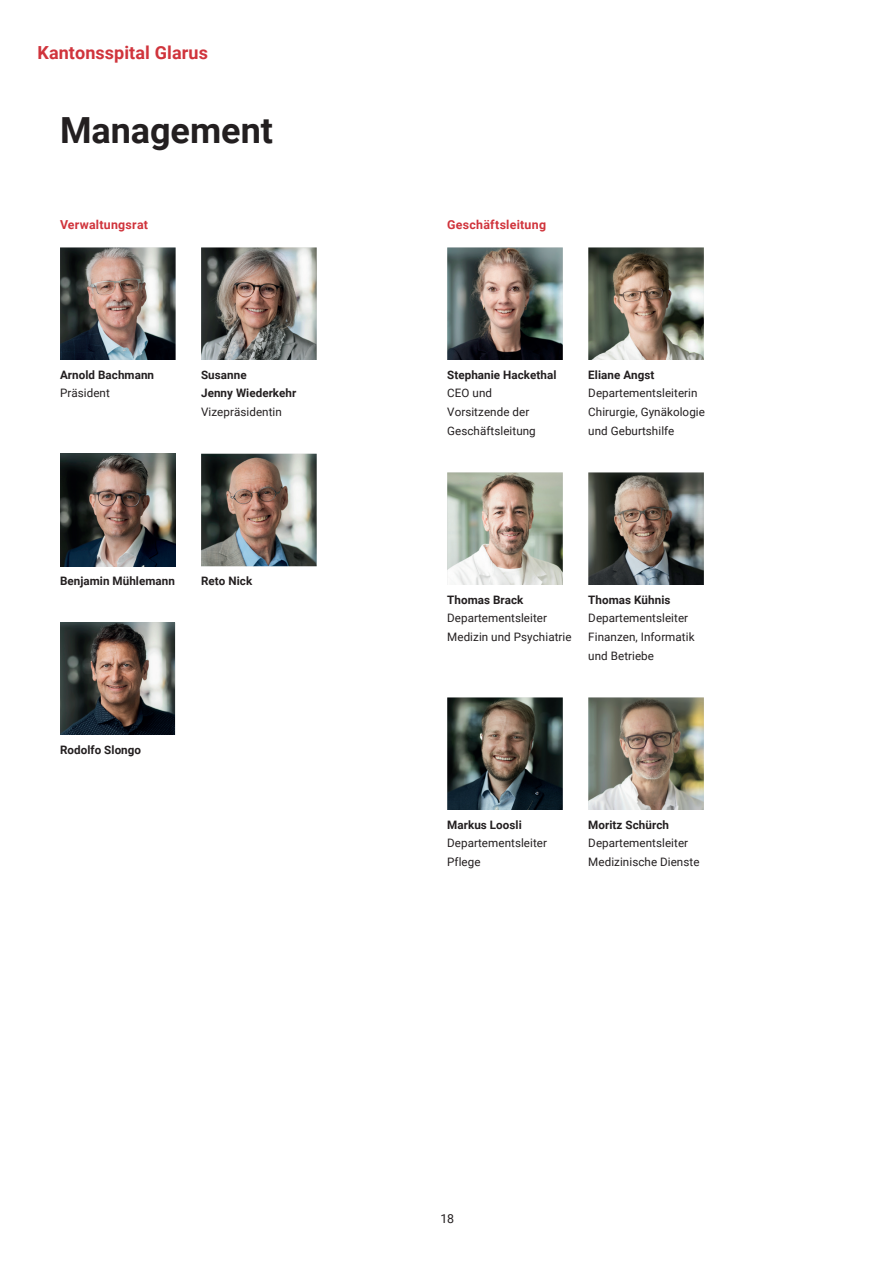
<style>
.page{position:relative;width:893px;height:1263px;background:#fff}
.page>*{position:absolute;margin:0;border:0;box-sizing:border-box;transform-origin:0 0}
.t1{font:700 36px "Roboto";letter-spacing:-.005em;color:#231f20}
.t2{font:700 18px "Roboto";letter-spacing:.005em;color:#d0343c}
.t3{font:700 12.3px "Roboto";letter-spacing:.02em;color:#d0343c}
.t4{font:12.3px "Roboto";color:#231f20}
.t5{font:11.7px/18.8px "Roboto";letter-spacing:.005em;color:#231f20}
.t6{font:700 11.7px/18.8px "Roboto";letter-spacing:.005em;color:#231f20}
</style>
<div class="page">
<img style="left:447px;top:248px;width:115px;height:112px">
<img style="left:588px;top:248px;width:116px;height:112px">
<img style="left:447px;top:472px;width:115px;height:113px">
<img style="left:588px;top:472px;width:116px;height:113px">
<img style="left:447px;top:698px;width:115px;height:112px">
<img style="left:588px;top:698px;width:116px;height:112px">
<img style="left:60px;top:248px;width:116px;height:112px">
<img style="left:201px;top:248px;width:115px;height:112px">
<svg style="left:60px;top:622px;width:116px;height:113px"></svg>
<img style="left:61px;top:623px;width:114px;height:112px">
<img style="left:201px;top:454px;width:115px;height:112px">
<img style="left:60px;top:454px;width:115px;height:112px">
<h2 class="t2" style="left:38px;top:39px;width:172px">Kantonsspital Glarus</h2>
<h1 class="t1" style="left:60px;top:104px;width:214px">Management</h1>
<p class="t3" style="left:60px;top:216px;width:90px">Verwaltungsrat</p>
<p class="t6" style="left:60px;top:365px;width:96px">Arnold Bachmann</p>
<p class="t5" style="left:60px;top:384px;width:51px">Präsident</p>
<p class="t6" style="left:201px;top:365px;width:97px">Susanne<br>Jenny Wiederkehr</p>
<p class="t5" style="left:201px;top:402px;width:82px">Vizepräsidentin</p>
<p class="t6" style="left:60px;top:571px;width:116px">Benjamin Mühlemann</p>
<p class="t6" style="left:201px;top:571px;width:53px">Reto Nick</p>
<p class="t6" style="left:60px;top:740px;width:83px">Rodolfo Slongo</p>
<p class="t3" style="left:447px;top:216px;width:100px">Geschäftsleitung</p>
<p class="t6" style="left:447px;top:365px;width:111px">Stephanie Hackethal</p>
<p class="t5" style="left:447px;top:384px;width:90px">CEO und<br>Vorsitzende der<br>Geschäftsleitung</p>
<p class="t6" style="left:588px;top:365px;width:68px">Eliane Angst</p>
<p class="t5" style="left:588px;top:384px;width:118px">Departementsleiterin<br>Chirurgie, Gynäkologie und Geburtshilfe</p>
<p class="t6" style="left:447px;top:590px;width:78px">Thomas Brack</p>
<p class="t5" style="left:447px;top:609px;width:126px">Departementsleiter<br>Medizin und Psychiatrie</p>
<p class="t6" style="left:588px;top:590px;width:84px">Thomas Kühnis</p>
<p class="t5" style="left:588px;top:609px;width:108px">Departementsleiter<br>Finanzen, Informatik und Betriebe</p>
<p class="t6" style="left:447px;top:815px;width:76px">Markus Loosli</p>
<p class="t5" style="left:447px;top:834px;width:101px">Departementsleiter<br>Pflege</p>
<p class="t6" style="left:588px;top:815px;width:82px">Moritz Schürch</p>
<p class="t5" style="left:588px;top:834px;width:113px">Departementsleiter<br>Medizinische Dienste</p>
<p class="t4" style="left:440px;top:1210px;width:15px">18</p>
</div>
